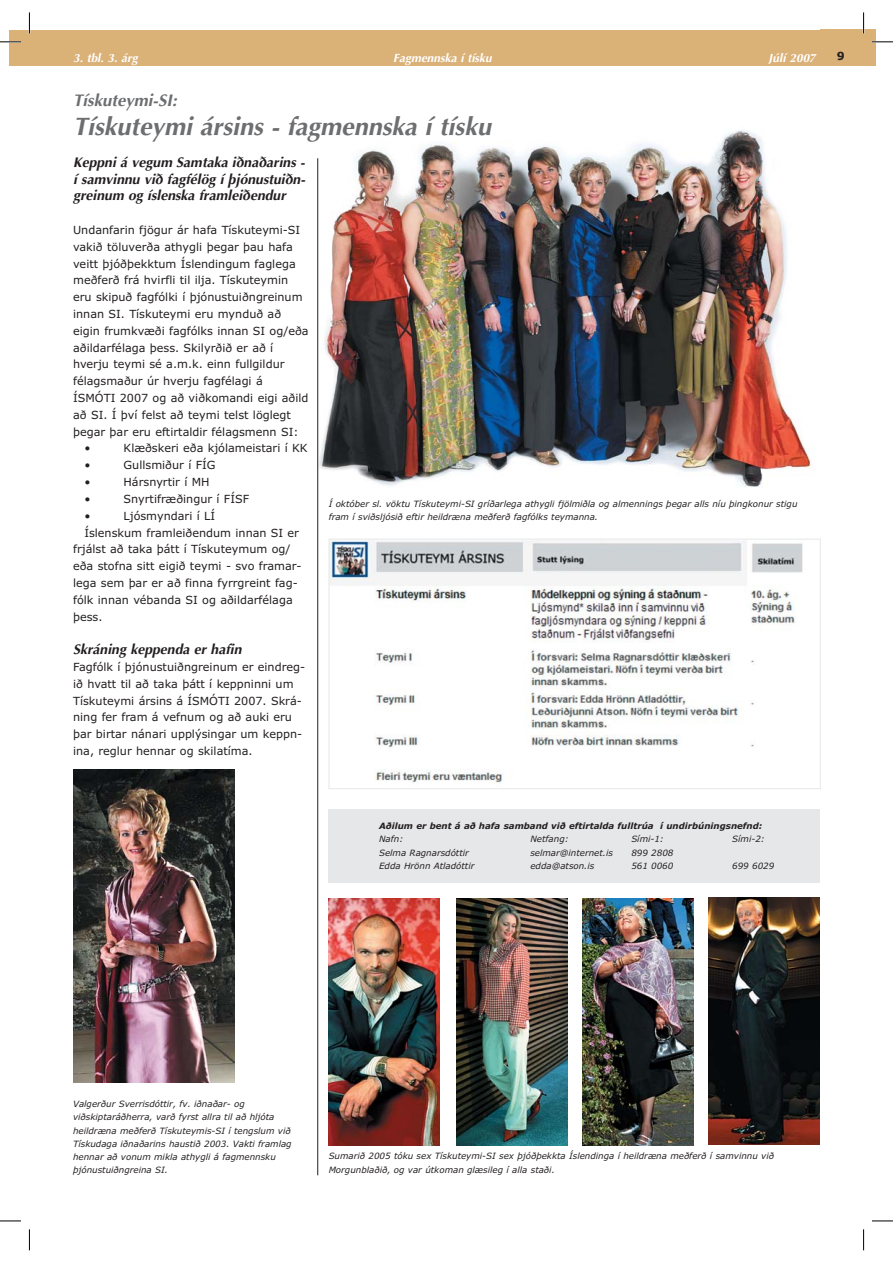
<style>
.page{position:relative;width:893px;height:1263px;background:#fff}
.page>*{position:absolute;margin:0;border:0;box-sizing:border-box;transform-origin:0 0}
.t1{font:italic 700 25.2px "Optima";color:#6d6e70}
.t2{font:italic 700 16.8px "Optima";color:#6d6e70}
.t3{font:italic 700 13.95px/16.8px "Optima";color:#231f20;text-align:justify}
.t4{font:italic 700 11.85px "Optima";color:#fff}
.t5{font:11.25px/16.8px "Verdana";color:#231f20}
.t6{font:700 11.25px "Verdana";color:#231f20}
.t7{font:italic 8.7px/13.4px "Verdana";color:#231f20}
.t8{font:italic 700 8.7px "Verdana";color:#231f20}
</style>
<div class="page">
<img style="left:318px;top:130px;width:494px;height:363px">
<div style="left:29px;top:30px;width:846px;height:36px;background:#dab177"></div>
<div style="left:10px;top:30px;width:19px;height:36px;background:#dab177"></div>
<img style="left:330px;top:541px;width:473px;height:242px">
<div style="left:328px;top:539px;width:492px;height:250px;border:1px solid #e6e7e8"></div>
<div style="left:328px;top:809px;width:491px;height:74px;background:#e6e7e8"></div>
<img style="left:73px;top:769px;width:162px;height:314px">
<img style="left:328px;top:899px;width:111px;height:247px">
<img style="left:708px;top:897px;width:111px;height:248px">
<img style="left:582px;top:898px;width:111px;height:248px">
<img style="left:456px;top:898px;width:111px;height:248px">
<hr style="left:317px;top:158px;width:1px;height:1017px;background:#231f20">
<hr style="left:0;top:41px;width:21px;height:2px;background:#fff">
<hr style="left:872px;top:41px;width:20px;height:2px;background:#fff">
<hr style="left:862px;top:12px;width:2px;height:21px;background:#fff">
<svg style="left:0;top:42px;width:21px;height:1px"></svg>
<svg style="left:872px;top:42px;width:20px;height:1px"></svg>
<svg style="left:0;top:1221px;width:21px;height:1px"></svg>
<svg style="left:872px;top:1221px;width:20px;height:1px"></svg>
<svg style="left:29px;top:12px;width:1px;height:21px"></svg>
<svg style="left:29px;top:1229px;width:1px;height:21px"></svg>
<svg style="left:863px;top:12px;width:1px;height:21px"></svg>
<svg style="left:863px;top:1229px;width:1px;height:21px"></svg>
<p class="t4" style="left:73px;top:53px;width:66px">3. tbl. 3. árg</p>
<p class="t4" style="left:393px;top:53px;width:100px">Fagmennska í tísku</p>
<p class="t4" style="left:768px;top:53px;width:49px">Júlí 2007</p>
<p class="t6" style="left:836px;top:49px;width:9px">9</p>
<h2 class="t2" style="left:73px;top:93px;width:105px">Tískuteymi-SI:</h2>
<h1 class="t1" style="left:73px;top:116px;width:419px">Tískuteymi ársins - fagmennska í tísku</h1>
<p class="t3" style="left:73px;top:155px;width:234px">Keppni á vegum Samtaka iðnaðarins - í samvinnu við fagfélög í þjónustuiðn&shy;greinum og íslenska framleiðendur</p>
<p class="t5" style="left:73px;top:222px;width:229px">Undanfarin fjögur ár hafa Tískuteymi-SI</p>
<p class="t5" style="left:73px;top:239px;width:221px">vakið töluverða athygli þegar þau hafa</p>
<p class="t5" style="left:73px;top:256px;width:224px">veitt þjóðþekktum Íslendingum faglega</p>
<p class="t5" style="left:73px;top:273px;width:217px">meðferð frá hvirfli til ilja. Tískuteymin</p>
<p class="t5" style="left:73px;top:290px;width:231px">eru skipuð fagfólki í þjónustuiðngreinum</p>
<p class="t5" style="left:73px;top:307px;width:209px">innan SI. Tískuteymi eru mynduð að</p>
<p class="t5" style="left:73px;top:323px;width:237px">eigin frumkvæði fagfólks innan SI og/eða</p>
<p class="t5" style="left:73px;top:340px;width:202px">aðildarfélaga þess. Skilyrðið er að í</p>
<p class="t5" style="left:73px;top:357px;width:213px">hverju teymi sé a.m.k. einn fullgildur</p>
<p class="t5" style="left:73px;top:374px;width:191px">félagsmaður úr hverju fagfélagi á</p>
<p class="t5" style="left:73px;top:391px;width:237px">ÍSMÓTI 2007 og að viðkomandi eigi aðild</p>
<p class="t5" style="left:73px;top:407px;width:219px">að SI. Í því felst að teymi telst löglegt</p>
<p class="t5" style="left:73px;top:424px;width:227px">þegar þar eru eftirtaldir félagsmenn SI:</p>
<p class="t5" style="left:84px;top:441px;width:8px">•</p>
<p class="t5" style="left:124px;top:441px;width:186px">Klæðskeri eða kjólameistari í KK</p>
<p class="t5" style="left:84px;top:458px;width:8px">•</p>
<p class="t5" style="left:124px;top:458px;width:94px">Gullsmiður í FÍG</p>
<p class="t5" style="left:84px;top:475px;width:8px">•</p>
<p class="t5" style="left:124px;top:475px;width:88px">Hársnyrtir í MH</p>
<p class="t5" style="left:84px;top:491px;width:8px">•</p>
<p class="t5" style="left:124px;top:491px;width:127px">Snyrtifræðingur í FÍSF</p>
<p class="t5" style="left:84px;top:508px;width:8px">•</p>
<p class="t5" style="left:124px;top:508px;width:93px">Ljósmyndari í LÍ</p>
<p class="t5" style="left:84px;top:525px;width:216px">Íslenskum framleiðendum innan SI er</p>
<p class="t5" style="left:73px;top:542px;width:219px">frjálst að taka þátt í Tískuteymum og/</p>
<p class="t5" style="left:73px;top:559px;width:230px">eða stofna sitt eigið teymi - svo framar-</p>
<p class="t5" style="left:73px;top:575px;width:226px">lega sem þar er að finna fyrrgreint fag-</p>
<p class="t5" style="left:73px;top:592px;width:221px">fólk innan vébanda SI og aðildarfélaga</p>
<p class="t5" style="left:73px;top:609px;width:31px">þess.</p>
<p class="t3" style="left:73px;top:642px;width:170px">Skráning keppenda er hafin</p>
<p class="t5" style="left:73px;top:659px;width:234px">Fagfólk í þjónustuiðngreinum er eindreg&shy;ið hvatt til að taka þátt í keppninni um Tískuteymi ársins á ÍSMÓTI 2007. Skrá&shy;ning fer fram á vefnum og að auki eru þar birtar nánari upplýsingar um keppn&shy;ina, reglur hennar og skilatíma.</p>
<p class="t7" style="left:328px;top:498px;width:470px">Í október sl. vöktu Tískuteymi-SI gríðarlega athygli fjölmiðla og almennings þegar alls níu þingkonur stigu fram í sviðsljósið eftir heildræna meðferð fagfólks teymanna.</p>
<p class="t8" style="left:379px;top:822px;width:385px">Aðilum er bent á að hafa samband við eftirtalda fulltrúa í undirbúningsnefnd:</p>
<p class="t7" style="left:379px;top:833px;width:26px">Nafn:</p>
<p class="t7" style="left:530px;top:833px;width:40px">Netfang:</p>
<p class="t7" style="left:631px;top:833px;width:34px">Sími-1:</p>
<p class="t7" style="left:732px;top:833px;width:34px">Sími-2:</p>
<p class="t7" style="left:379px;top:847px;width:91px">Selma Ragnarsdóttir</p>
<p class="t7" style="left:530px;top:847px;width:84px">selmar@internet.is</p>
<p class="t7" style="left:631px;top:847px;width:44px">899 2808</p>
<p class="t7" style="left:379px;top:860px;width:97px">Edda Hrönn Atladóttir</p>
<p class="t7" style="left:530px;top:860px;width:65px">edda@atson.is</p>
<p class="t7" style="left:631px;top:860px;width:44px">561 0060</p>
<p class="t7" style="left:732px;top:860px;width:44px">699 6029</p>
<p class="t7" style="left:73px;top:1098px;width:220px">Valgerður Sverrisdóttir, fv. iðnaðar- og viðskiptaráðherra, varð fyrst allra til að hljóta heildræna meðferð Tískuteymis-SI í tengslum við Tískudaga iðnaðarins haustið 2003. Vakti framlag hennar að vonum mikla athygli á fagmennsku þjónustuiðngreina SI.</p>
<p class="t7" style="left:328px;top:1150px;width:447px">Sumarið 2005 tóku sex Tískuteymi-SI sex þjóðþekkta Íslendinga í heildræna meðferð í samvinnu við<br>Morgunblaðið, og var útkoman glæsileg í alla staði.</p>
</div>
